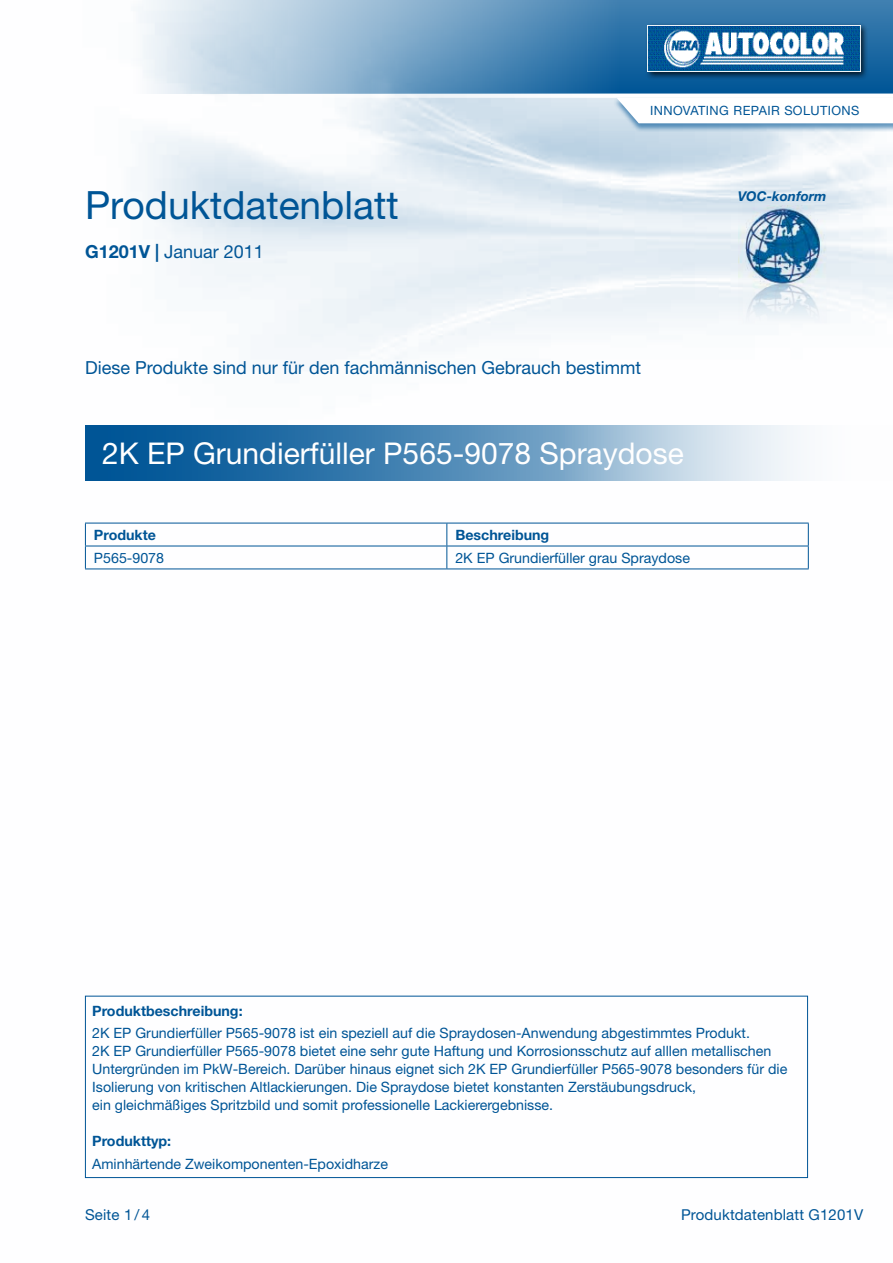
<style>
.page{position:relative;width:893px;height:1263px;background:#fff}
.page>*{position:absolute;margin:0;border:0;box-sizing:border-box;transform-origin:0 0}
.t1{font:39px "Helvetica Neue LT Std";color:#005596}
.t2{font:30px "Helvetica Neue LT Std";color:#fff}
.t3{font:18px "Helvetica Neue LT Std";color:#005596}
.t4{font:15px "Helvetica Neue LT Std";letter-spacing:.01em;color:#005596}
.t5{font:14.25px/18px "Helvetica Neue LT Std";color:#005596}
.t6{font:700 14.25px "Helvetica Neue LT Std";color:#005596}
.t7{font:italic 700 13.5px "Helvetica Neue LT Std";color:#005596}
.t8{font:12.75px "Helvetica Neue LT Std";letter-spacing:.055em;color:#005596}
.s1{font-weight:700}
</style>
<div class="page">
<img style="left:84px;top:98px;width:809px;height:1081px">
<svg style="left:138px;top:0;width:755px;height:94px;background:#73a1c5"></svg>
<div style="left:645px;top:23px;width:223px;height:57px;background:#000;opacity:.75"></div>
<img style="left:648px;top:26px;width:213px;height:46px">
<div style="left:612px;top:97px;width:281px;height:35px;background:#005596;opacity:.6"></div>
<svg style="left:617px;top:98px;width:276px;height:25px"></svg>
<svg style="left:85px;top:425px;width:808px;height:55px;background:#72a1c5"></svg>
<img style="left:738px;top:206px;width:91px;height:73px">
<img style="left:738px;top:279px;width:91px;height:64px">
<svg style="left:85px;top:524px;width:1px;height:44px"></svg>
<hr style="left:85px;top:523px;width:362px;height:1px;background:#005596">
<hr style="left:447px;top:523px;width:362px;height:1px;background:#005596">
<svg style="left:446px;top:523px;width:1px;height:45px"></svg>
<svg style="left:808px;top:523px;width:1px;height:45px"></svg>
<hr style="left:85px;top:546px;width:362px;height:1px;background:#005596">
<hr style="left:447px;top:546px;width:362px;height:1px;background:#005596">
<hr style="left:85px;top:568px;width:362px;height:1px;background:#005596">
<hr style="left:447px;top:568px;width:362px;height:1px;background:#005596">
<div style="left:85px;top:996px;width:723px;height:182px;border:1px solid #005596"></div>
<h1 class="t1" style="left:85px;top:182px;width:315px">Produktdatenblatt</h1>
<p class="t3" style="left:85px;top:241px;width:180px"><span class="s1">G1201V |</span> Januar 2011</p>
<p class="t8" style="left:650px;top:103px;width:209px">Innovati ng Repair Solutions</p>
<p class="t7" style="left:738px;top:188px;width:90px">VOC-konform</p>
<p class="t3" style="left:85px;top:356px;width:558px">Diese Produkte sind nur für den fachmännischen Gebrauch bestimmt</p>
<h2 class="t2" style="left:102px;top:435px;width:583px">2K EP Grundierfüller P565-9078 Spraydose</h2>
<p class="t6" style="left:94px;top:526px;width:64px">Produkte</p>
<p class="t6" style="left:455px;top:526px;width:95px">Beschreibung</p>
<p class="t5" style="left:94px;top:548px;width:72px">P565-9078</p>
<p class="t5" style="left:455px;top:548px;width:236px">2K EP Grundierfüller grau Spraydose</p>
<p class="t6" style="left:92px;top:1002px;width:152px">Produktbeschreibung:</p>
<p class="t5" style="left:92px;top:1024px;width:697px">2K EP Grundierfüller P565-9078 ist ein speziell auf die Spraydosen-Anwendung abgestimmtes Produkt.<br>2K EP Grundierfüller P565-9078 bietet eine sehr gute Haftung und Korrosionsschutz auf alllen metallischen Untergründen im PkW-Bereich. Darüber hinaus eignet sich 2K EP Grundierfüller P565-9078 besonders für die Isolierung von kritischen Altlackierungen. Die Spraydose bietet konstanten Zerstäubungsdruck,<br>ein gleichmäßiges Spritzbild und somit professionelle Lackierergebnisse.</p>
<p class="t6" style="left:92px;top:1132px;width:80px">Produkttyp:</p>
<p class="t5" style="left:92px;top:1154px;width:297px">Aminhärtende Zweikomponenten-Epoxidharze</p>
<p class="t4" style="left:85px;top:1206px;width:66px">Seite 1 / 4</p>
<p class="t4" style="left:681px;top:1206px;width:184px">Produktdatenblatt G1201V</p>
</div>
